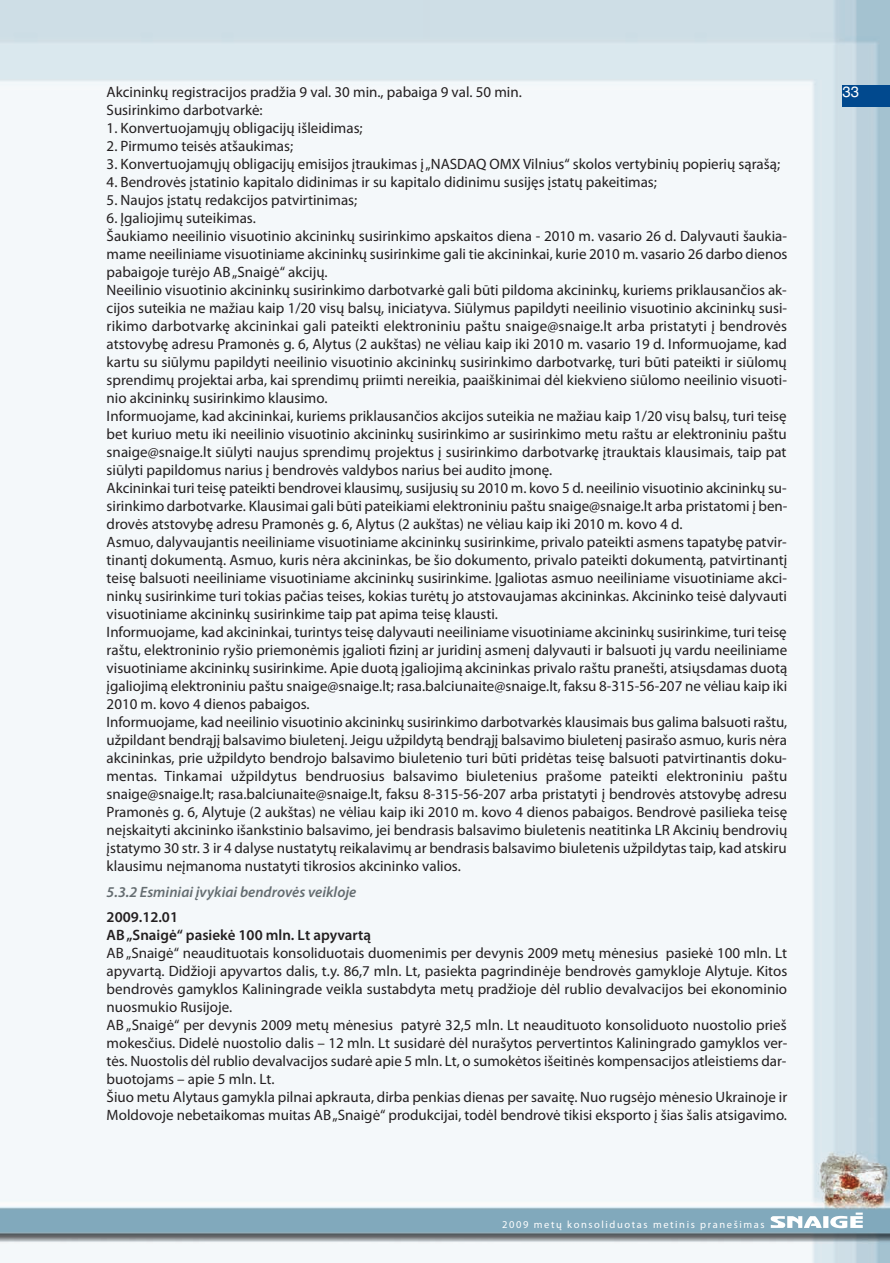
<style>
.page{position:relative;width:890px;height:1263px;background:#fff}
.page>*{position:absolute;margin:0;border:0;box-sizing:border-box;transform-origin:0 0}
.t1{font:15px/18px "Myriad Pro";color:#231f20}
.t2{font:600 15px/18px "Myriad Pro";color:#231f20}
.t3{font:italic 600 15px "Myriad Pro";color:#656d71}
.t4{font:15px "Helvetica";color:#fff}
.t5{font:10.5px "Myriad Pro";letter-spacing:.15em;color:#fff}
</style>
<div class="page">
<img style="left:0;top:0;width:890px;height:1263px">
<div style="left:842px;top:86px;width:48px;height:21px;background:#01498e"></div>
<svg style="left:770px;top:1212px;width:93px;height:16px"></svg>
<p class="t1" style="left:107px;top:84px;width:417px">Akcininkų registracijos pradžia 9 val. 30 min., pabaiga 9 val. 50 min.<br>Susirinkimo darbotvarkė:</p>
<p class="t1" style="left:107px;top:120px;width:258px">1. Konvertuojamųjų obligacijų išleidimas;</p>
<p class="t1" style="left:107px;top:138px;width:188px">2. Pirmumo teisės atšaukimas;</p>
<p class="t1" style="left:107px;top:156px;width:675px">3. Konvertuojamųjų obligacijų emisijos įtraukimas į „NASDAQ OMX Vilnius“ skolos vertybinių popierių sąrašą;</p>
<p class="t1" style="left:107px;top:174px;width:552px">4. Bendrovės įstatinio kapitalo didinimas ir su kapitalo didinimu susijęs įstatų pakeitimas;</p>
<p class="t1" style="left:107px;top:192px;width:252px">5. Naujos įstatų redakcijos patvirtinimas;</p>
<p class="t1" style="left:107px;top:210px;width:682px">6. Įgaliojimų suteikimas.<br>Šaukiamo neeilinio visuotinio akcininkų susirinkimo apskaitos diena - 2010 m. vasario 26 d. Dalyvauti šaukia&shy;mame neeiliniame visuotiniame akcininkų susirinkime gali tie akcininkai, kurie 2010 m. vasario 26 darbo dienos pabaigoje turėjo AB „Snaigė“ akcijų.<br>Neeilinio visuotinio akcininkų susirinkimo darbotvarkė gali būti pildoma akcininkų, kuriems priklausančios ak&shy;cijos suteikia ne mažiau kaip 1/20 visų balsų, iniciatyva. Siūlymus papildyti neeilinio visuotinio akcininkų susi&shy;rikimo darbotvarkę akcininkai gali pateikti elektroniniu paštu snaige@snaige.lt arba pristatyti į bendrovės atstovybę adresu Pramonės g. 6, Alytus (2 aukštas) ne vėliau kaip iki 2010 m. vasario 19 d. Informuojame, kad kartu su siūlymu papildyti neeilinio visuotinio akcininkų susirinkimo darbotvarkę, turi būti pateikti ir siūlomų sprendimų projektai arba, kai sprendimų priimti nereikia, paaiškinimai dėl kiekvieno siūlomo neeilinio visuoti&shy;nio akcininkų susirinkimo klausimo.<br>Informuojame, kad akcininkai, kuriems priklausančios akcijos suteikia ne mažiau kaip 1/20 visų balsų, turi teisę bet kuriuo metu iki neeilinio visuotinio akcininkų susirinkimo ar susirinkimo metu raštu ar elektroniniu paštu snaige@snaige.lt siūlyti naujus sprendimų projektus į susirinkimo darbotvarkę įtrauktais klausimais, taip pat siūlyti papildomus narius į bendrovės valdybos narius bei audito įmonę.<br>Akcininkai turi teisę pateikti bendrovei klausimų, susijusių su 2010 m. kovo 5 d. neeilinio visuotinio akcininkų su&shy;sirinkimo darbotvarke. Klausimai gali būti pateikiami elektroniniu paštu snaige@snaige.lt arba pristatomi į ben&shy;drovės atstovybę adresu Pramonės g. 6, Alytus (2 aukštas) ne vėliau kaip iki 2010 m. kovo 4 d.<br>Asmuo, dalyvaujantis neeiliniame visuotiniame akcininkų susirinkime, privalo pateikti asmens tapatybę patvir&shy;tinantį dokumentą. Asmuo, kuris nėra akcininkas, be šio dokumento, privalo pateikti dokumentą, patvirtinantį teisę balsuoti neeiliniame visuotiniame akcininkų susirinkime. Įgaliotas asmuo neeiliniame visuotiniame akci&shy;ninkų susirinkime turi tokias pačias teises, kokias turėtų jo atstovaujamas akcininkas. Akcininko teisė dalyvauti visuotiniame akcininkų susirinkime taip pat apima teisę klausti.<br>Informuojame, kad akcininkai, turintys teisę dalyvauti neeiliniame visuotiniame akcininkų susirinkime, turi teisę raštu, elektroninio ryšio priemonėmis įgalioti fizinį ar juridinį asmenį dalyvauti ir balsuoti jų vardu neeiliniame visuotiniame akcininkų susirinkime. Apie duotą įgaliojimą akcininkas privalo raštu pranešti, atsiųsdamas duotą įgaliojimą elektroniniu paštu snaige@snaige.lt; rasa.balciunaite@snaige.lt, faksu 8-315-56-207 ne vėliau kaip iki 2010 m. kovo 4 dienos pabaigos.<br>Informuojame, kad neeilinio visuotinio akcininkų susirinkimo darbotvarkės klausimais bus galima balsuoti raštu, užpildant bendrąjį balsavimo biuletenį. Jeigu užpildytą bendrąjį balsavimo biuletenį pasirašo asmuo, kuris nėra akcininkas, prie užpildyto bendrojo balsavimo biuletenio turi būti pridėtas teisę balsuoti patvirtinantis doku&shy;mentas. Tinkamai užpildytus bendruosius balsavimo biuletenius prašome pateikti elektroniniu paštu snaige@snaige.lt; rasa.balciunaite@snaige.lt, faksu 8-315-56-207 arba pristatyti į bendrovės atstovybę adresu Pramonės g. 6, Alytuje (2 aukštas) ne vėliau kaip iki 2010 m. kovo 4 dienos pabaigos. Bendrovė pasilieka teisę neįskaityti akcininko išankstinio balsavimo, jei bendrasis balsavimo biuletenis neatitinka LR Akcinių bendrovių įstatymo 30 str. 3 ir 4 dalyse nustatytų reikalavimų ar bendrasis balsavimo biuletenis užpildytas taip, kad atskiru klausimu neįmanoma nustatyti tikrosios akcininko valios.</p>
<p class="t3" style="left:107px;top:886px;width:251px">5.3.2 Esminiai įvykiai bendrovės veikloje</p>
<p class="t2" style="left:107px;top:909px;width:266px">2009.12.01<br>AB „Snaigė“ pasiekė 100 mln. Lt apyvartą</p>
<p class="t1" style="left:107px;top:945px;width:682px">AB „Snaigė“ neaudituotais konsoliduotais duomenimis per devynis 2009 metų mėnesius pasiekė 100 mln. Lt apyvartą. Didžioji apyvartos dalis, t.y. 86,7 mln. Lt, pasiekta pagrindinėje bendrovės gamykloje Alytuje. Kitos bendrovės gamyklos Kaliningrade veikla sustabdyta metų pradžioje dėl rublio devalvacijos bei ekonominio nuosmukio Rusijoje.<br>AB „Snaigė“ per devynis 2009 metų mėnesius patyrė 32,5 mln. Lt neaudituoto konsoliduoto nuostolio prieš mokesčius. Didelė nuostolio dalis – 12 mln. Lt susidarė dėl nurašytos pervertintos Kaliningrado gamyklos ver&shy;tės. Nuostolis dėl rublio devalvacijos sudarė apie 5 mln. Lt, o sumokėtos išeitinės kompensacijos atleistiems dar&shy;buotojams – apie 5 mln. Lt.<br>Šiuo metu Alytaus gamykla pilnai apkrauta, dirba penkias dienas per savaitę. Nuo rugsėjo mėnesio Ukrainoje ir Moldovoje nebetaikomas muitas AB „Snaigė“ produkcijai, todėl bendrovė tikisi eksporto į šias šalis atsigavimo.</p>
<p class="t5" style="left:502px;top:1220px;width:264px">2009 metų konsoliduotas metinis pranešimas</p>
<p class="t4" style="left:842px;top:86px;width:18px">33</p>
</div>
